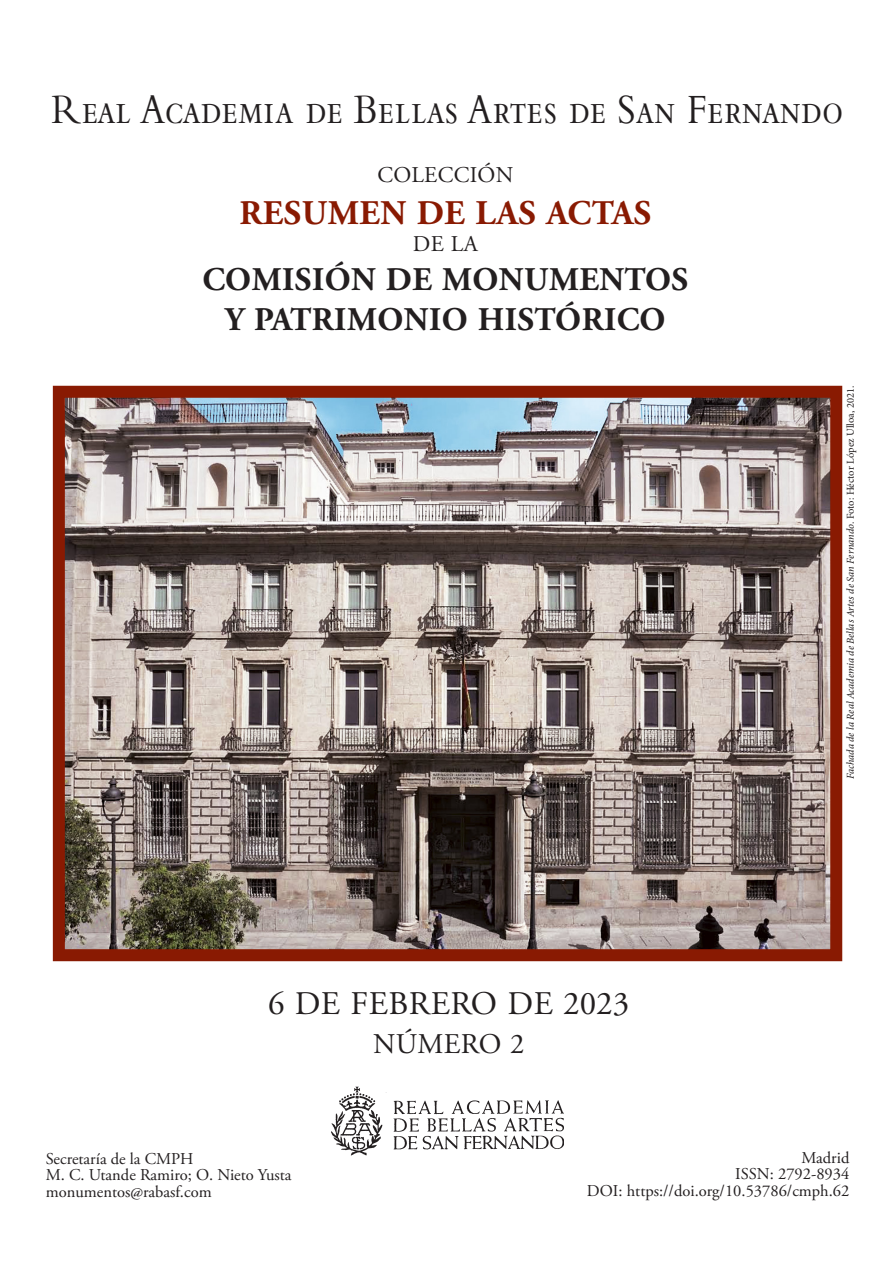
<style>
.page{position:relative;width:893px;height:1263px;background:#fff}
.page>*{position:absolute;margin:0;border:0;box-sizing:border-box;transform-origin:0 0}
.t1{font:43.5px "Bembo Std";color:#231f20;scale:.85 1}
.t2{font:700 34.5px "Adobe Garamond Pro";letter-spacing:.015em;color:#891a02}
.t3{font:700 33px/39.6px "Adobe Garamond Pro";letter-spacing:.015em;color:#231f20;text-align:center}
.t4{font:33px "Adobe Garamond Pro";letter-spacing:.015em;color:#231f20}
.t5{font:28.5px "Adobe Garamond Pro";letter-spacing:.015em;color:#231f20}
.t6{font:22.5px "Adobe Garamond Pro";letter-spacing:.015em;color:#231f20}
.t7{font:16.5px/16.5px "Adobe Garamond Pro";color:#231f20;text-align:right}
.t8{font:italic 10.5px "Minion Pro";letter-spacing:-.005em;color:#231f20}
.s1{font-style:normal}
</style>
<div class="page">
<img style="left:331px;top:1087px;width:233px;height:68px">
<img style="left:66px;top:399px;width:763px;height:549px">
<div style="left:53px;top:386px;width:789px;height:575px;border:12px solid #891a02"></div>
<h1 class="t1" style="left:52px;top:84px;width:933px">Real Academia de Bellas Artes de San Fernando</h1>
<h3 class="t6" style="left:377px;top:162px;width:138px">COLECCIÓN</h3>
<h2 class="t2" style="left:239px;top:193px;width:413px">RESUMEN DE LAS ACTAS</h2>
<h3 class="t6" style="left:413px;top:230px;width:67px">DE LA</h3>
<h3 class="t3" style="left:203px;top:261px;width:487px">COMISIÓN DE MONUMENTOS<br>Y PATRIMONIO HISTÓRICO</h3>
<h3 class="t4" style="left:268px;top:984px;width:363px">6 DE FEBRERO DE 2023</h3>
<h3 class="t5" style="left:373px;top:1026px;width:153px">NÚMERO 2</h3>
<p class="t8" style="left:843px;top:779px;width:395px;rotate:-90deg">Fachada de la Real Academia de Bellas Artes de San Fernando<span class="s1">. Foto: Héctor López Ulloa, 2021.</span></p>
<p class="t7" style="left:46px;top:1151px;width:247px;text-align:left">Secretaría de la CMPH<br>M. C. Utande Ramiro; O. Nieto Yusta monumentos@rabasf.com</p>
<p class="t7" style="left:587px;top:1150px;width:264px">Madrid<br>ISSN: 2792-8934<br>DOI: https://doi.org/10.53786/cmph.62</p>
</div>
